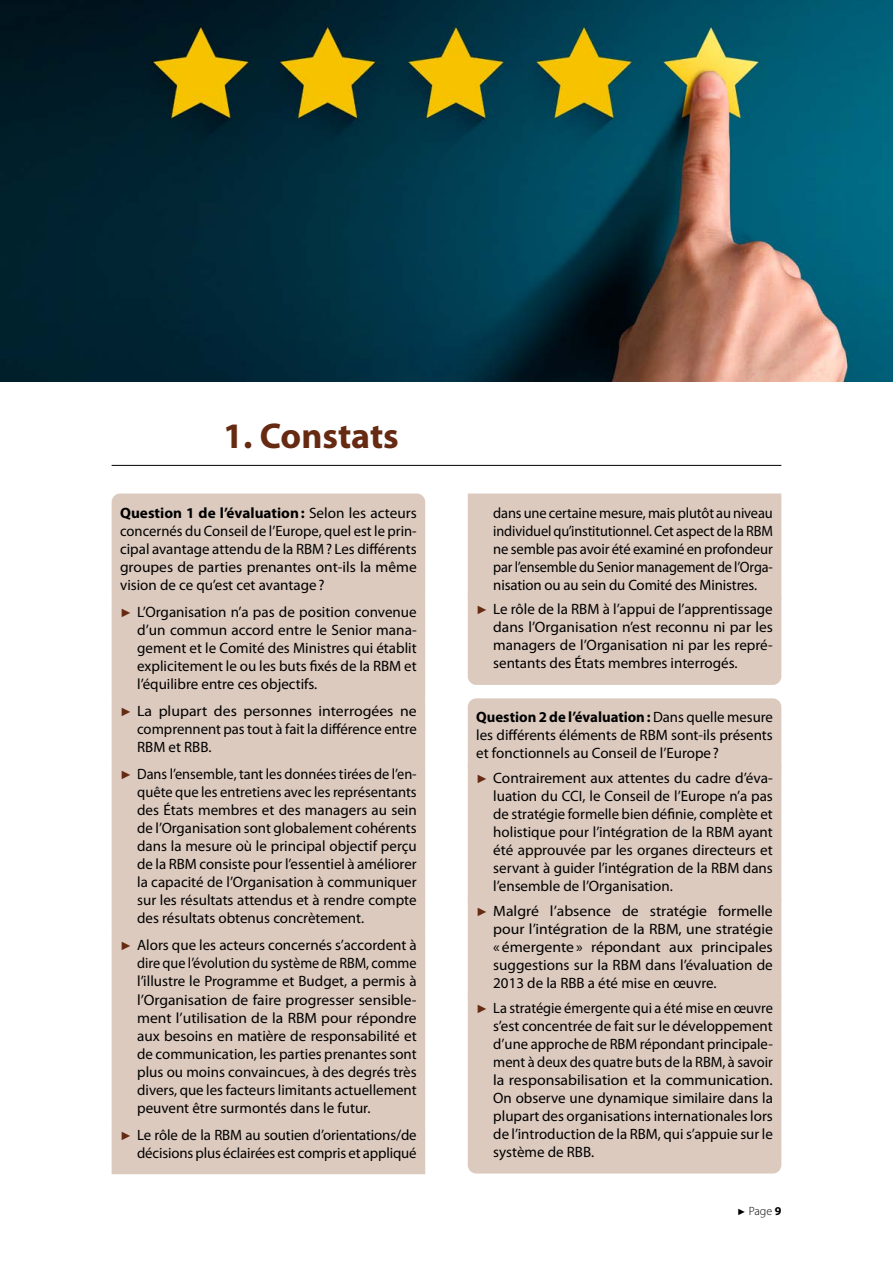
<style>
.page{position:relative;width:893px;height:1263px;background:#fff}
.page>*{position:absolute;margin:0;border:0;box-sizing:border-box;transform-origin:0 0}
.t1{font:700 36px "Myriad Pro";color:#662a12}
.t2{font:15px/18px "Myriad Pro";color:#000;text-align:justify}
.t3{font:15px/18px "Myriad Pro";color:#000;text-align:justify;scale:.96 1}
.t4{font:15px/18px "Myriad Pro";color:#000;text-align:justify;scale:1.05 1}
.t5{font:300 12px "Myriad Pro";color:#000}
.s1{font-weight:700}
.s2{font-family:"Arial";font-size:12px;color:#662a12}
.s3{font-family:"Arial";font-weight:400;font-size:9px}
</style>
<div class="page">
<hr style="left:112px;top:465px;width:669px;height:1px;background:#000">
<div style="left:112px;top:493px;width:313px;height:113px;background:#dccabf;border-radius:9px"></div>
<div style="left:112px;top:593px;width:313px;height:112px;background:#dccabf;border-radius:9px"></div>
<div style="left:112px;top:692px;width:313px;height:76px;background:#dccabf;border-radius:9px"></div>
<div style="left:112px;top:755px;width:313px;height:185px;background:#dccabf;border-radius:9px"></div>
<div style="left:112px;top:926px;width:313px;height:203px;background:#dccabf;border-radius:9px"></div>
<div style="left:112px;top:1123px;width:313px;height:51px;background:#dccabf"></div>
<div style="left:468px;top:493px;width:313px;height:103px;background:#dccabf"></div>
<div style="left:468px;top:590px;width:313px;height:95px;background:#dccabf;border-radius:9px"></div>
<div style="left:468px;top:698px;width:313px;height:77px;background:#dccabf;border-radius:9px"></div>
<div style="left:468px;top:759px;width:313px;height:149px;background:#dccabf;border-radius:9px"></div>
<div style="left:468px;top:892px;width:313px;height:113px;background:#dccabf;border-radius:9px"></div>
<div style="left:468px;top:989px;width:313px;height:184px;background:#dccabf;border-radius:9px"></div>
<img style="left:0;top:0;width:893px;height:381px">
<h1 class="t1" style="left:223px;top:412px;width:177px">1. Constats</h1>
<p class="t2" style="left:120px;top:503px;width:298px"><span class="s1">Question 1 de l’évaluation:</span> Selon les acteurs concernés du Conseil de l’Europe, quel est le prin&shy;cipal avantage attendu de la RBM? Les différents groupes de parties prenantes ont-ils la même vision de ce qu’est cet avantage?</p>
<p class="t2" style="left:137px;top:602px;width:281px;text-indent:-17px"><span class="s2">►</span> L’Organisation n’a pas de position convenue d’un commun accord entre le Senior mana&shy;gement et le Comité des Ministres qui établit explicitement le ou les buts fixés de la RBM et l’équilibre entre ces objectifs.</p>
<p class="t4" style="left:137px;top:702px;width:268px;text-indent:-17px"><span class="s2">►</span> La plupart des personnes interrogées ne comprennent pas tout à fait la différence entre RBM et RBB.</p>
<p class="t3" style="left:137px;top:765px;width:293px;text-indent:-17px"><span class="s2">►</span> Dans l’ensemble, tant les données tirées de l’en&shy;quête que les entretiens avec les représentants des États membres et des managers au sein de l’Organisation sont globalement cohérents dans la mesure où le principal objectif perçu de la RBM consiste pour l’essentiel à améliorer la capacité de l’Organisation à communiquer sur les résultats attendus et à rendre compte des résultats obtenus concrètement.</p>
<p class="t2" style="left:137px;top:936px;width:281px;text-indent:-17px"><span class="s2">►</span> Alors que les acteurs concernés s’accordent à dire que l’évolution du système de RBM, comme l’illustre le Programme et Budget, a permis à l’Organisation de faire progresser sensible&shy;ment l’utilisation de la RBM pour répondre aux besoins en matière de responsabilité et de communication, les parties prenantes sont plus ou moins convaincues, à des degrés très divers, que les facteurs limitants actuellement peuvent être surmontés dans le futur.</p>
<p class="t2" style="left:120px;top:1125px;width:298px;text-align:right"><span class="s2">►</span> Le rôle de la RBM au soutien d’orientations/de décisions plus éclairées est compris et appliqué</p>
<p class="t3" style="left:493px;top:503px;width:293px">dans une certaine mesure, mais plutôt au niveau individuel qu’institutionnel. Cet aspect de la RBM ne semble pas avoir été examiné en profondeur par l’ensemble du Senior management de l’Orga&shy;nisation ou au sein du Comité des Ministres.</p>
<p class="t2" style="left:493px;top:600px;width:281px;text-indent:-17px"><span class="s2">►</span> Le rôle de la RBM à l’appui de l’apprentissage dans l’Organisation n’est reconnu ni par les managers de l’Organisation ni par les repré&shy;sentants des États membres interrogés.</p>
<p class="t2" style="left:476px;top:708px;width:298px"><span class="s1">Question 2 de l’évaluation:</span> Dans quelle mesure les différents éléments de RBM sont-ils présents et fonctionnels au Conseil de l’Europe?</p>
<p class="t2" style="left:493px;top:769px;width:281px;text-indent:-17px"><span class="s2">►</span> Contrairement aux attentes du cadre d’éva&shy;luation du CCI, le Conseil de l’Europe n’a pas de stratégie formelle bien définie, complète et holistique pour l’intégration de la RBM ayant été approuvée par les organes directeurs et servant à guider l’intégration de la RBM dans l’ensemble de l’Organisation.</p>
<p class="t4" style="left:493px;top:902px;width:268px;text-indent:-17px"><span class="s2">►</span> Malgré l’absence de stratégie formelle pour l’intégration de la RBM, une stratégie «émergente» répondant aux principales suggestions sur la RBM dans l’évaluation de 2013 de la RBB a été mise en œuvre.</p>
<p class="t3" style="left:493px;top:999px;width:293px;text-indent:-17px"><span class="s2">►</span> La stratégie émergente qui a été mise en œuvre s’est concentrée de fait sur le développement d’une approche de RBM répondant principale&shy;ment à deux des quatre buts de la RBM, à savoir la responsabilisation et la communication.<br>On observe une dynamique similaire dans la plupart des organisations internationales lors de l’introduction de la RBM, qui s’appuie sur le système de RBB.</p>
<p class="t5" style="left:737px;top:1203px;width:46px"><span class="s3">►</span> Page <span class="s1">9</span></p>
</div>
